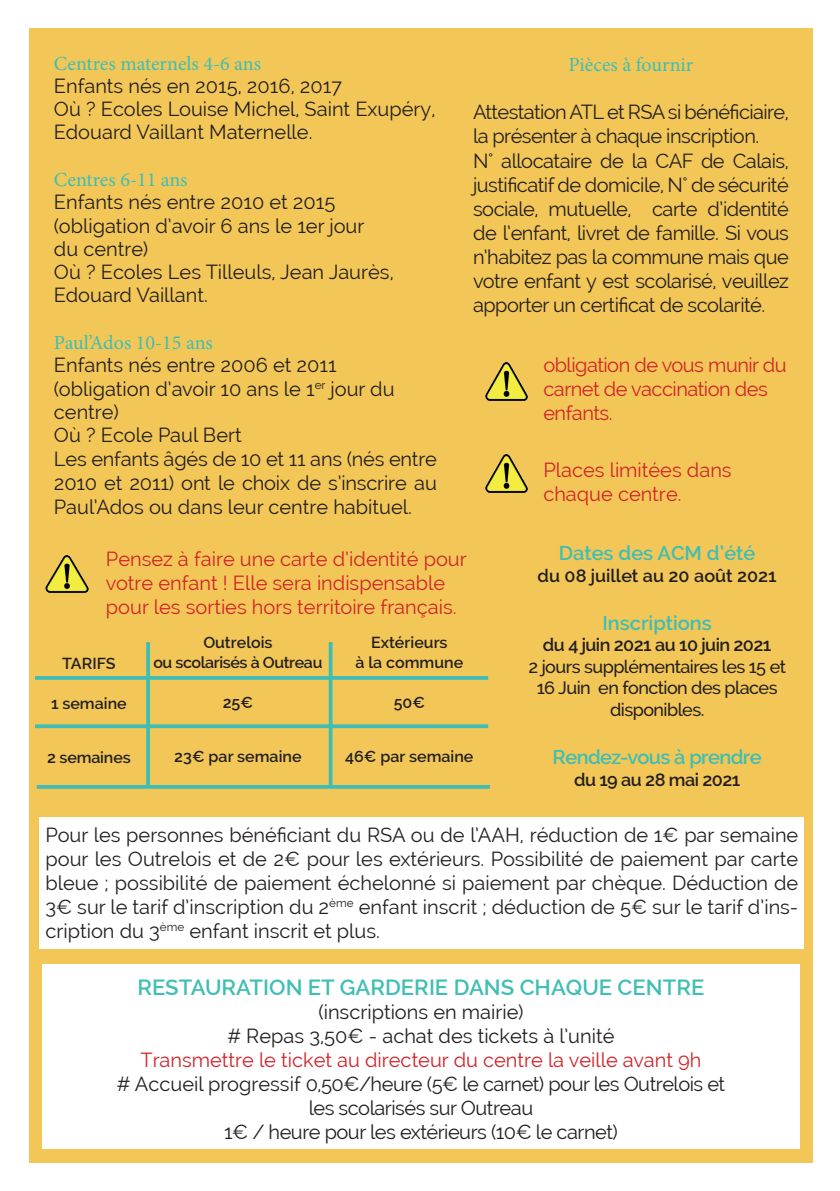
<style>
.page{position:relative;width:840px;height:1191px;background:#fff}
.page>*{position:absolute;margin:0;border:0;box-sizing:border-box;transform-origin:0 0}
.t1{font:600 22px "Raleway";color:#3ebeb4}
.t2{font:20px/24px "Raleway";letter-spacing:-.01em;color:#231f20}
.t3{font:20px/24px "Raleway";color:#d1232a}
.t4{font:20px "Minion Pro";color:#3ebeb4}
.t5{font:20px/24px "Raleway";letter-spacing:-.025em;color:#d1232a}
.t6{font:600 20px "Raleway";color:#3ebeb4}
.t7{font:600 20px "Raleway";letter-spacing:-.03em;color:#3ebeb4}
.t8{font:500 18px/21.6px "Raleway";letter-spacing:-.03em;color:#231f20;text-align:center}
.t9{font:600 18px "Raleway";letter-spacing:-.03em;color:#231f20}
.t10{font:600 18px "Raleway";color:#231f20}
.t11{font:600 16px/20px "Raleway";color:#231f20;text-align:center}
.t12{font:600 16px/20px "Raleway";letter-spacing:-.025em;color:#231f20;text-align:center}
</style>
<div class="page">
<div style="left:30px;top:28px;width:782px;height:1134px;background:#f2c758"></div>
<hr style="left:37px;top:785px;width:452px;height:3px;background:#3ebeb4">
<svg style="left:146px;top:642px;width:4px;height:143px"></svg>
<svg style="left:328px;top:642px;width:4px;height:143px"></svg>
<svg style="left:35px;top:676px;width:453px;height:4px;background:#46beaf"></svg>
<svg style="left:35px;top:724px;width:453px;height:4px;background:#4dbeab"></svg>
<div style="left:42px;top:964px;width:757px;height:185px;background:#fff"></div>
<div style="left:40px;top:817px;width:763px;height:132px;background:#fff"></div>
<img style="left:485px;top:362px;width:43px;height:38px">
<img style="left:485px;top:455px;width:43px;height:37px">
<img style="left:45px;top:555px;width:44px;height:38px">
<p class="t4" style="left:54px;top:50px;width:208px">Centres maternels 4-6 ans</p>
<p class="t2" style="left:54px;top:74px;width:383px;line-height:23.2px">Enfants nés en 2015, 2016, 2017<br>Où ? Ecoles Louise Michel, Saint Exupéry,<br>Edouard Vaillant Maternelle.</p>
<p class="t4" style="left:54px;top:166px;width:135px">Centres 6-11 ans</p>
<p class="t2" style="left:54px;top:191px;width:341px;line-height:23.2px">Enfants nés entre 2010 et 2015 (obligation d’avoir 6 ans le 1er jour du centre)<br>Où ? Ecoles Les Tilleuls, Jean Jaurès,<br>Edouard Vaillant.</p>
<p class="t4" style="left:54px;top:329px;width:160px">Paul’Ados 10-15 ans</p>
<p class="t2" style="left:54px;top:353px;width:384px">Enfants nés entre 2006 et 2011 (obligation d’avoir 10 ans le 1<sup>er</sup> jour du centre)<br>Où ? Ecole Paul Bert<br>Les enfants âgés de 10 et 11 ans (nés entre<br>2010 et 2011) ont le choix de s’inscrire au<br>Paul’Ados ou dans leur centre habituel.</p>
<p class="t4" style="left:568px;top:52px;width:126px">Pièces à fournir</p>
<p class="t2" style="left:473px;top:100px;width:317px">Attestation ATL et RSA si bénéficiaire, la présenter à chaque inscription.<br>N° allocataire de la CAF de Calais, justificatif de domicile, N° de sécurité sociale, mutuelle, carte d’identité de l’enfant, livret de famille. Si vous n’habitez pas la commune mais que votre enfant y est scolarisé, veuillez apporter un certificat de scolarité.</p>
<p class="t5" style="left:543px;top:353px;width:245px">obligation de vous munir du carnet de vaccination des enfants.</p>
<p class="t3" style="left:543px;top:458px;width:190px">Places limitées dans chaque centre.</p>
<p class="t3" style="left:106px;top:547px;width:362px">Pensez à faire une carte d’identité pour votre enfant ! Elle sera indispensable pour les sorties hors territoire français.</p>
<p class="t11" style="left:62px;top:653px;width:55px">TARIFS</p>
<p class="t11" style="left:51px;top:693px;width:77px">1 semaine</p>
<p class="t11" style="left:47px;top:747px;width:85px">2 semaines</p>
<p class="t12" style="left:153px;top:632px;width:170px">Outrelois<br>ou scolarisés à Outreau</p>
<p class="t11" style="left:222px;top:692px;width:32px">25€</p>
<p class="t11" style="left:174px;top:746px;width:129px">23€ par semaine</p>
<p class="t11" style="left:355px;top:632px;width:109px">Extérieurs<br>à la commune</p>
<p class="t11" style="left:393px;top:692px;width:33px">50€</p>
<p class="t11" style="left:345px;top:746px;width:130px">46€ par semaine</p>
<p class="t6" style="left:558px;top:541px;width:198px">Dates des ACM d’été</p>
<p class="t10" style="left:537px;top:565px;width:240px">du 08 juillet au 20 août 2021</p>
<p class="t6" style="left:602px;top:611px;width:111px">Inscriptions</p>
<p class="t9" style="left:542px;top:634px;width:230px">du 4 juin 2021 au 10 juin 2021</p>
<p class="t8" style="left:528px;top:655px;width:259px">2 jours supplémentaires les 15 et<br>16 Juin en fonction des places disponibles.</p>
<p class="t7" style="left:552px;top:745px;width:210px">Rendez-vous à prendre</p>
<p class="t9" style="left:573px;top:769px;width:168px">du 19 au 28 mai 2021</p>
<p class="t2" style="left:45px;top:823px;width:754px;text-align:justify">Pour les personnes bénéficiant du RSA ou de l’AAH, réduction de 1€ par semaine pour les Outrelois et de 2€ pour les extérieurs. Possibilité de paiement par carte bleue ; possibilité de paiement échelonné si paiement par chèque. Déduction de 3€ sur le tarif d’inscription du 2<sup>ème</sup> enfant inscrit ; déduction de 5€ sur le tarif d’ins&shy;cription du 3<sup>ème</sup> enfant inscrit et plus.</p>
<p class="t1" style="left:137px;top:974px;width:568px">RESTAURATION ET GARDERIE DANS CHAQUE CENTRE</p>
<p class="t2" style="left:227px;top:1000px;width:388px;text-align:center">(inscriptions en mairie)<br># Repas 3,50€ - achat des tickets à l’unité</p>
<p class="t3" style="left:140px;top:1048px;width:562px">Transmettre le ticket au directeur du centre la veille avant 9h</p>
<p class="t2" style="left:117px;top:1072px;width:609px;text-align:center"># Accueil progressif 0,50€/heure (5€ le carnet) pour les Outrelois et les scolarisés sur Outreau<br>1€ / heure pour les extérieurs (10€ le carnet)</p>
</div>
